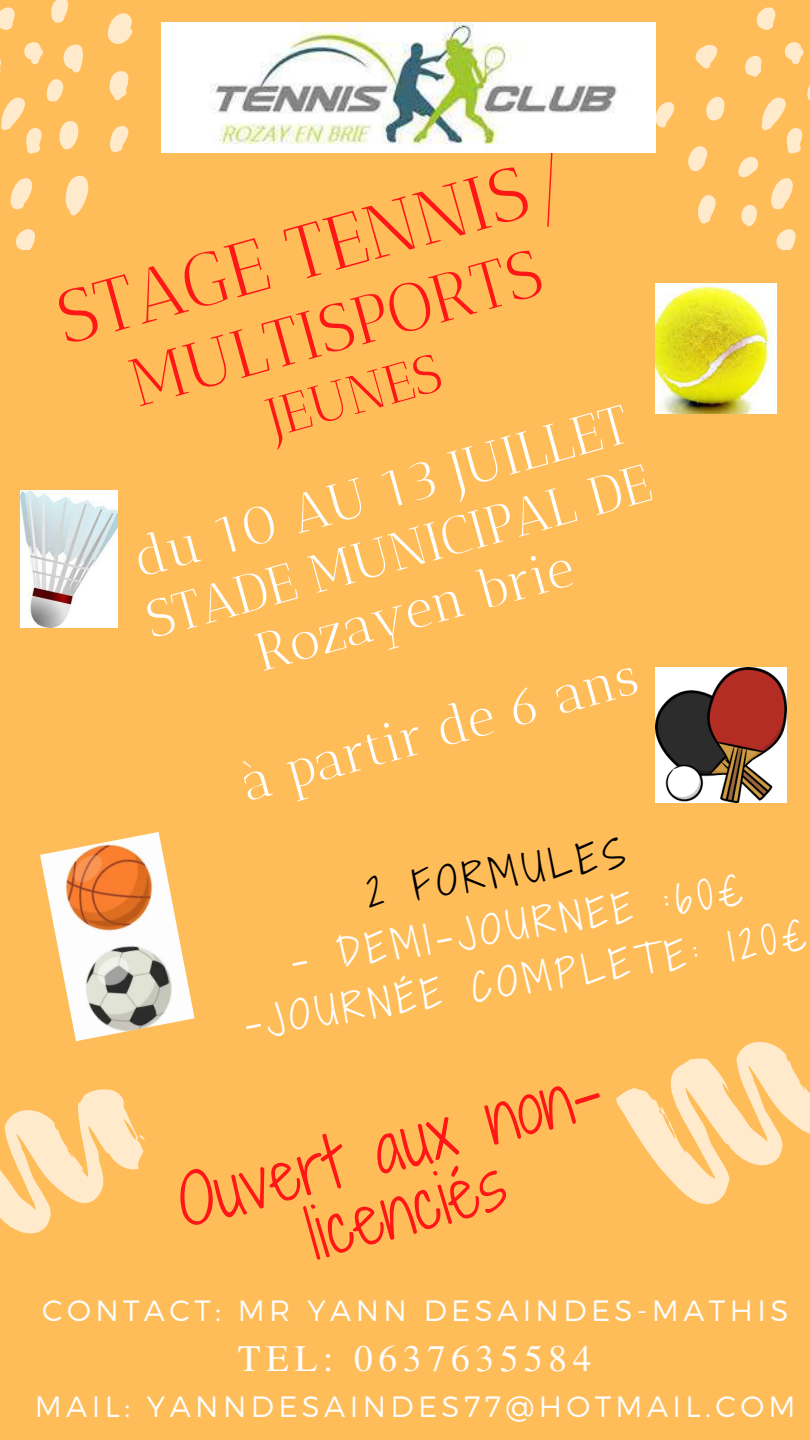
<style>
.page{position:relative;width:810px;height:1440px;background:#ffbd59}
.page>*{position:absolute;margin:0;border:0;box-sizing:border-box;transform-origin:0 0}
.t1{font:75.2px "Antic Didone";color:#ff1616}
.t2{font:67.2px "Antic Didone";color:#ff1616}
.t3{font:66.3px/64.4px "Shadows Into Light Two";color:#ff1616;text-align:center}
.t4{font:54.2px "Antic Didone";color:#fff}
.t5{font:54.2px "Antic Didone";color:#ff1616}
.t6{font:53.2px/60.6px "Antic Didone";color:#fff;text-align:center}
.t7{font:37.9px "Shadows Into Light Two";color:#fff}
.t8{font:37.9px "Shadows Into Light Two";color:#000}
.t9{font:37.4px "Te X Gyre Termes";letter-spacing:.15em;color:#fdfdfd}
.t10{font:300 29.4px "Montserrat";letter-spacing:.15em;color:#fdfdfd}
</style>
<div class="page">
<svg style="left:65px;top:175px;width:24px;height:41px"></svg>
<svg style="left:10px;top:178px;width:23px;height:32px"></svg>
<svg style="left:109px;top:71px;width:20px;height:30px"></svg>
<svg style="left:15px;top:229px;width:20px;height:20px"></svg>
<svg style="left:110px;top:126px;width:19px;height:27px"></svg>
<svg style="left:0;top:42px;width:83px;height:112px"></svg>
<svg style="left:107px;top:13px;width:26px;height:31px"></svg>
<svg style="left:51px;top:0;width:18px;height:23px"></svg>
<svg style="left:0;top:7px;width:15px;height:23px"></svg>
<svg style="left:0;top:1041px;width:145px;height:193px"></svg>
<svg style="left:706px;top:96px;width:19px;height:25px"></svg>
<svg style="left:688px;top:146px;width:20px;height:25px"></svg>
<svg style="left:698px;top:195px;width:18px;height:29px"></svg>
<svg style="left:738px;top:42px;width:72px;height:207px"></svg>
<svg style="left:756px;top:7px;width:20px;height:23px"></svg>
<svg style="left:695px;top:45px;width:23px;height:24px"></svg>
<svg style="left:656px;top:102px;width:19px;height:26px"></svg>
<svg style="left:616px;top:1035px;width:194px;height:170px"></svg>
<img style="left:161px;top:22px;width:495px;height:131px">
<img style="left:655px;top:283px;width:121px;height:130px">
<img style="left:21px;top:490px;width:96px;height:138px">
<img style="left:655px;top:667px;width:132px;height:135px">
<img style="left:40px;top:832px;width:155px;height:209px">
<p class="t1" style="left:46px;top:279px;width:533px;rotate:-16deg">STAGE TENNIS/</p>
<p class="t2" style="left:121px;top:348px;width:426px;rotate:-16deg">MULTISPORTS</p>
<p class="t5" style="left:260px;top:388px;width:179px;rotate:-16deg">JEUNES</p>
<p class="t4" style="left:127px;top:531px;width:512px;rotate:-16deg">du 10 AU 13 JUILLET</p>
<p class="t6" style="left:139px;top:594px;width:523px;rotate:-16deg">STADE MUNICIPAL DE<br>Rozayen brie</p>
<p class="t6" style="left:234px;top:756px;width:410px;rotate:-16deg">à partir de 6 ans</p>
<p class="t8" style="left:363px;top:866px;width:263px;rotate:-9deg">2 FORMULES</p>
<p class="t7" style="left:287px;top:934px;width:459px;rotate:-9deg">- DEMI-JOURNEE :60€</p>
<p class="t7" style="left:240px;top:997px;width:570px;rotate:-9deg">-JOURNÉE COMPLETE: 120€</p>
<p class="t3" style="left:170px;top:1172px;width:441px;rotate:-15deg">Ouvert aux non&shy;licenciés</p>
<p class="t10" style="left:42px;top:1291px;width:748px">CONTACT: MR YANN DESAINDES-MATHIS</p>
<p class="t9" style="left:238px;top:1331px;width:355px">TEL: 0637635584</p>
<p class="t10" style="left:35px;top:1388px;width:762px">MAIL: YANNDESAINDES77@HOTMAIL.COM</p>
</div>
